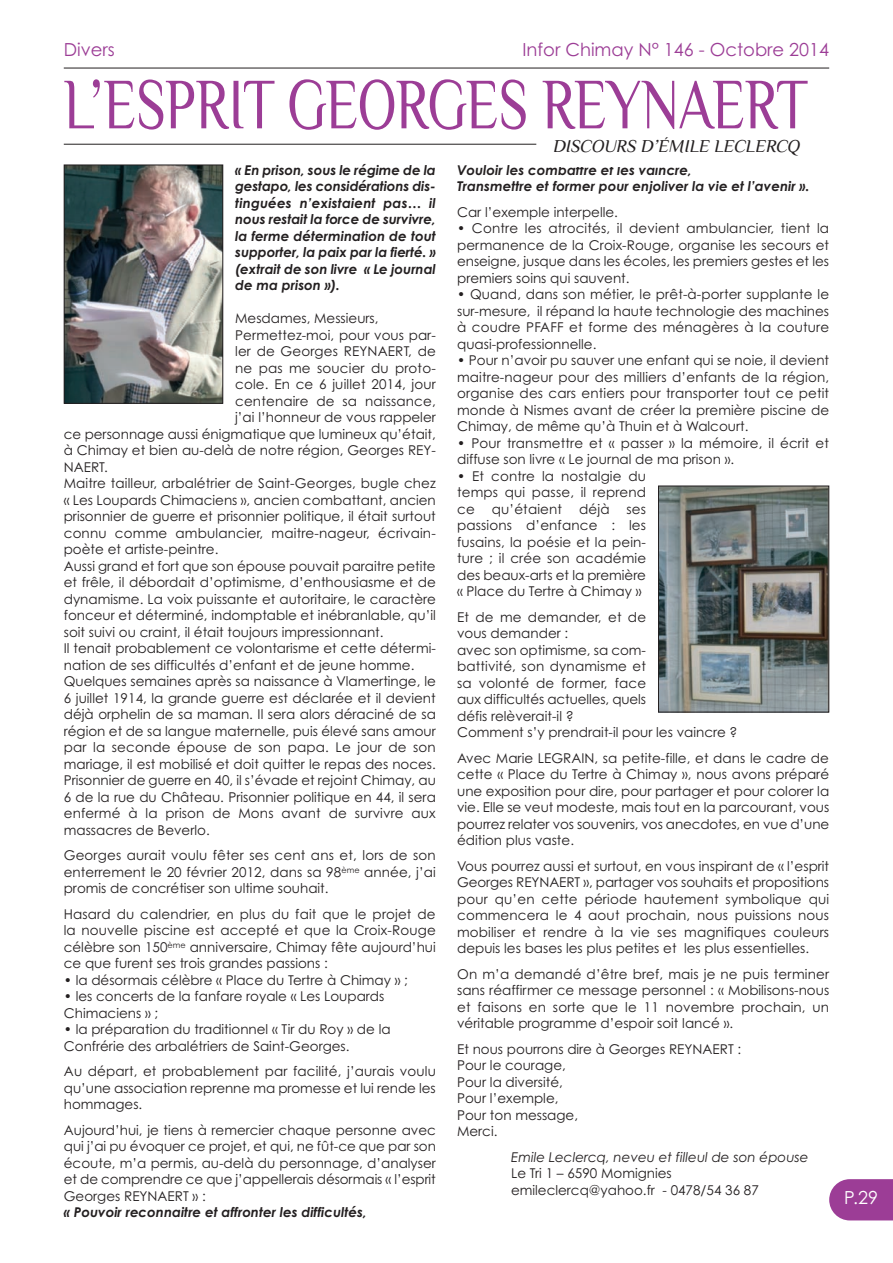
<style>
.page{position:relative;width:893px;height:1263px;background:#fff}
.page>*{position:absolute;margin:0;border:0;box-sizing:border-box;transform-origin:0 0}
.t1{font:72px "Philosopher";color:#9c3d96;scale:.77 1}
.t2{font:18px "Century Gothic";color:#9c3d96}
.t3{font:italic 18px "Philosopher";color:#231f20}
.t4{font:18px "Century Gothic";color:#fff}
.t5{font:13.5px/16.5px "Century Gothic";color:#231f20;text-align:justify}
.t6{font:italic 700 13.5px/16.5px "Century Gothic";color:#231f20}
.t7{font:italic 13.5px "Century Gothic";color:#231f20}
</style>
<div class="page">
<svg style="left:829px;top:1179px;width:64px;height:41px;background:#a34b9d"></svg>
<hr style="left:64px;top:68px;width:765px;height:1px;background:#231f20">
<hr style="left:64px;top:144px;width:472px;height:1px;background:#231f20">
<img style="left:66px;top:167px;width:155px;height:235px">
<div style="left:64px;top:165px;width:159px;height:239px;border:1px solid #231f20"></div>
<img style="left:660px;top:488px;width:167px;height:222px">
<div style="left:658px;top:486px;width:171px;height:226px;border:1px solid #231f20"></div>
<h2 class="t2" style="left:64px;top:39px;width:53px">Divers</h2>
<h2 class="t2" style="left:522px;top:39px;width:308px">Infor Chimay N° 146 - Octobre 2014</h2>
<h1 class="t1" style="left:64px;top:81px;width:967px">L’ESPRIT GEORGES REYNAERT</h1>
<p class="t6" style="left:457px;top:162px;width:354px">Vouloir les combattre et les vaincre,<br>Transmettre et former pour enjoliver la vie et l’avenir ».</p>
<p class="t5" style="left:457px;top:204px;width:162px">Car l’exemple interpelle.</p>
<p class="t5" style="left:457px;top:220px;width:373px">• Contre les atrocités, il devient ambulancier, tient la permanence de la Croix-Rouge, organise les secours et enseigne, jusque dans les écoles, les premiers gestes et les premiers soins qui sauvent.</p>
<p class="t5" style="left:457px;top:286px;width:374px">• Quand, dans son métier, le prêt-à-porter supplante le sur-mesure, il répand la haute technologie des machines à coudre PFAFF et forme des ménagères à la couture quasi-professionnelle.</p>
<p class="t5" style="left:457px;top:352px;width:374px">• Pour n’avoir pu sauver une enfant qui se noie, il devient maitre-nageur pour des milliers d’enfants de la région, organise des cars entiers pour transporter tout ce petit monde à Nismes avant de créer la première piscine de Chimay, de même qu’à Thuin et à Walcourt.</p>
<p class="t5" style="left:457px;top:435px;width:373px">• Pour transmettre et « passer » la mémoire, il écrit et diffuse son livre « Le journal de ma prison ».</p>
<p class="t5" style="left:457px;top:468px;width:190px">• Et contre la nostalgie du temps qui passe, il reprend ce</p>
<h2 class="t3" style="left:552px;top:141px;width:251px">DISCOURS D’É M ILE LECLERCQ</h2>
<p class="t6" style="left:235px;top:162px;width:202px;text-align:justify">« En prison, sous le régime de la gestapo, les considérations dis&shy;tinguées n’existaient pas… il nous restait la force de survivre, la ferme détermination de tout supporter, la paix par la fierté. » (extrait de son livre « Le journal de ma prison »).</p>
<p class="t5" style="left:235px;top:310px;width:145px">Mesdames, Messieurs,</p>
<p class="t5" style="left:235px;top:327px;width:202px">Permettez-moi, pour vous par-</p>
<p class="t5" style="left:235px;top:343px;width:202px">ler de Georges REYNAERT, de</p>
<p class="t5" style="left:235px;top:360px;width:202px">ne pas me soucier du proto-</p>
<p class="t5" style="left:235px;top:376px;width:202px">cole. En ce 6 juillet 2014, jour</p>
<p class="t5" style="left:235px;top:393px;width:202px">centenaire de sa naissance,</p>
<p class="t5" style="left:235px;top:409px;width:202px">j’ai l’honneur de vous rappeler</p>
<p class="t5" style="left:64px;top:426px;width:374px">ce personnage aussi énigmatique que lumineux qu’était,</p>
<p class="t5" style="left:64px;top:442px;width:374px">à Chimay et bien au-delà de notre région, Georges REY-</p>
<p class="t5" style="left:64px;top:459px;width:46px">NAERT.</p>
<p class="t5" style="left:64px;top:475px;width:374px">Maitre tailleur, arbalétrier de Saint-Georges, bugle chez</p>
<p class="t5" style="left:64px;top:492px;width:374px">« Les Loupards Chimaciens », ancien combattant, ancien</p>
<p class="t5" style="left:64px;top:508px;width:374px">prisonnier de guerre et prisonnier politique, il était surtout</p>
<p class="t5" style="left:64px;top:525px;width:374px">connu comme ambulancier, maitre-nageur, écrivain-</p>
<p class="t5" style="left:64px;top:541px;width:156px">poète et artiste-peintre.</p>
<p class="t5" style="left:64px;top:558px;width:373px">Aussi grand et fort que son épouse pouvait paraitre petite</p>
<p class="t5" style="left:64px;top:574px;width:373px">et frêle, il débordait d’optimisme, d’enthousiasme et de</p>
<p class="t5" style="left:64px;top:591px;width:374px">dynamisme. La voix puissante et autoritaire, le caractère</p>
<p class="t5" style="left:64px;top:607px;width:374px">fonceur et déterminé, indomptable et inébranlable, qu’il</p>
<p class="t5" style="left:64px;top:624px;width:321px">soit suivi ou craint, il était toujours impressionnant.</p>
<p class="t5" style="left:64px;top:640px;width:374px">Il tenait probablement ce volontarisme et cette détermi-</p>
<p class="t5" style="left:64px;top:657px;width:352px">nation de ses difficultés d’enfant et de jeune homme.</p>
<p class="t5" style="left:64px;top:673px;width:374px">Quelques semaines après sa naissance à Vlamertinge, le</p>
<p class="t5" style="left:64px;top:690px;width:373px">6 juillet 1914, la grande guerre est déclarée et il devient</p>
<p class="t5" style="left:64px;top:706px;width:374px">déjà orphelin de sa maman. Il sera alors déraciné de sa</p>
<p class="t5" style="left:64px;top:723px;width:374px">région et de sa langue maternelle, puis élevé sans amour</p>
<p class="t5" style="left:64px;top:739px;width:374px">par la seconde épouse de son papa. Le jour de son</p>
<p class="t5" style="left:64px;top:756px;width:374px">mariage, il est mobilisé et doit quitter le repas des noces.</p>
<p class="t5" style="left:64px;top:772px;width:374px">Prisonnier de guerre en 40, il s’évade et rejoint Chimay, au</p>
<p class="t5" style="left:64px;top:789px;width:374px">6 de la rue du Château. Prisonnier politique en 44, il sera</p>
<p class="t5" style="left:64px;top:805px;width:373px">enfermé à la prison de Mons avant de survivre aux</p>
<p class="t5" style="left:64px;top:822px;width:147px">massacres de Beverlo.</p>
<p class="t5" style="left:64px;top:847px;width:374px">Georges aurait voulu fêter ses cent ans et, lors de son enterrement le 20 février 2012, dans sa 98<sup>ème</sup> année, j’ai promis de concrétiser son ultime souhait.</p>
<p class="t5" style="left:64px;top:906px;width:374px">Hasard du calendrier, en plus du fait que le projet de la nouvelle piscine est accepté et que la Croix-Rouge célèbre son 150<sup>ème</sup> anniversaire, Chimay fête aujourd’hui ce que furent ses trois grandes passions :</p>
<p class="t5" style="left:64px;top:972px;width:346px">• la désormais célèbre « Place du Tertre à Chimay » ;</p>
<p class="t5" style="left:64px;top:988px;width:322px">• les concerts de la fanfare royale « Les Loupards<br>Chimaciens » ;</p>
<p class="t5" style="left:64px;top:1021px;width:328px">• la préparation du traditionnel « Tir du Roy » de la<br>Confrérie des arbalétriers de Saint-Georges.</p>
<p class="t5" style="left:64px;top:1063px;width:374px">Au départ, et probablement par facilité, j’aurais voulu qu’une association reprenne ma promesse et lui rende les hommages.</p>
<p class="t5" style="left:64px;top:1122px;width:374px">Aujourd’hui, je tiens à remercier chaque personne avec qui j’ai pu évoquer ce projet, et qui, ne fût-ce que par son écoute, m’a permis, au-delà du personnage, d’analyser et de comprendre ce que j’appellerais désormais « l’esprit Georges REYNAERT » :</p>
<p class="t6" style="left:64px;top:1204px;width:304px">« Pouvoir reconnaitre et affronter les difficultés,</p>
<p class="t5" style="left:492px;top:501px;width:72px">qu’étaient</p>
<p class="t5" style="left:579px;top:501px;width:32px">déjà</p>
<p class="t5" style="left:457px;top:501px;width:190px;text-indent:169px">ses passions d’enfance : les fusains, la poésie et la pein&shy;ture ; il crée son académie des beaux-arts et la première « Place du Tertre à Chimay »</p>
<p class="t5" style="left:457px;top:609px;width:282px;text-align:left">Et de me demander, et de<br>vous demander :<br>avec son optimisme, sa com-<br>battivité, son dynamisme et<br>sa volonté de former, face<br>aux difficultés actuelles, quels<br>défis relèverait-il ?<br>Comment s’y prendrait-il pour les vaincre ?</p>
<p class="t5" style="left:457px;top:750px;width:374px">Avec Marie LEGRAIN, sa petite-fille, et dans le cadre de cette « Place du Tertre à Chimay », nous avons préparé une exposition pour dire, pour partager et pour colorer la vie. Elle se veut modeste, mais tout en la parcourant, vous pourrez relater vos souvenirs, vos anecdotes, en vue d’une édition plus vaste.</p>
<p class="t5" style="left:457px;top:858px;width:374px">Vous pourrez aussi et surtout, en vous inspirant de « l’esprit Georges REYNAERT », partager vos souhaits et propositions pour qu’en cette période hautement symbolique qui commencera le 4 aout prochain, nous puissions nous mobiliser et rendre à la vie ses magnifiques couleurs depuis les bases les plus petites et les plus essentielles.</p>
<p class="t5" style="left:457px;top:966px;width:374px">On m’a demandé d’être bref, mais je ne puis terminer sans réaffirmer ce message personnel : « Mobilisons-nous et faisons en sorte que le 11 novembre prochain, un véritable programme d’espoir soit lancé ».</p>
<p class="t5" style="left:457px;top:1041px;width:286px;text-align:left">Et nous pourrons dire à Georges REYNAERT :<br>Pour le courage,<br>Pour la diversité,<br>Pour l’exemple,<br>Pour ton message,<br>Merci.</p>
<p class="t7" style="left:511px;top:1149px;width:299px">Emile Leclercq, neveu et filleul de son épouse</p>
<p class="t5" style="left:511px;top:1165px;width:249px">Le Tri 1 – 6590 Momignies emileclercq@yahoo.fr - 0478/54 36 87</p>
<h2 class="t4" style="left:844px;top:1187px;width:35px">P.29</h2>
</div>
